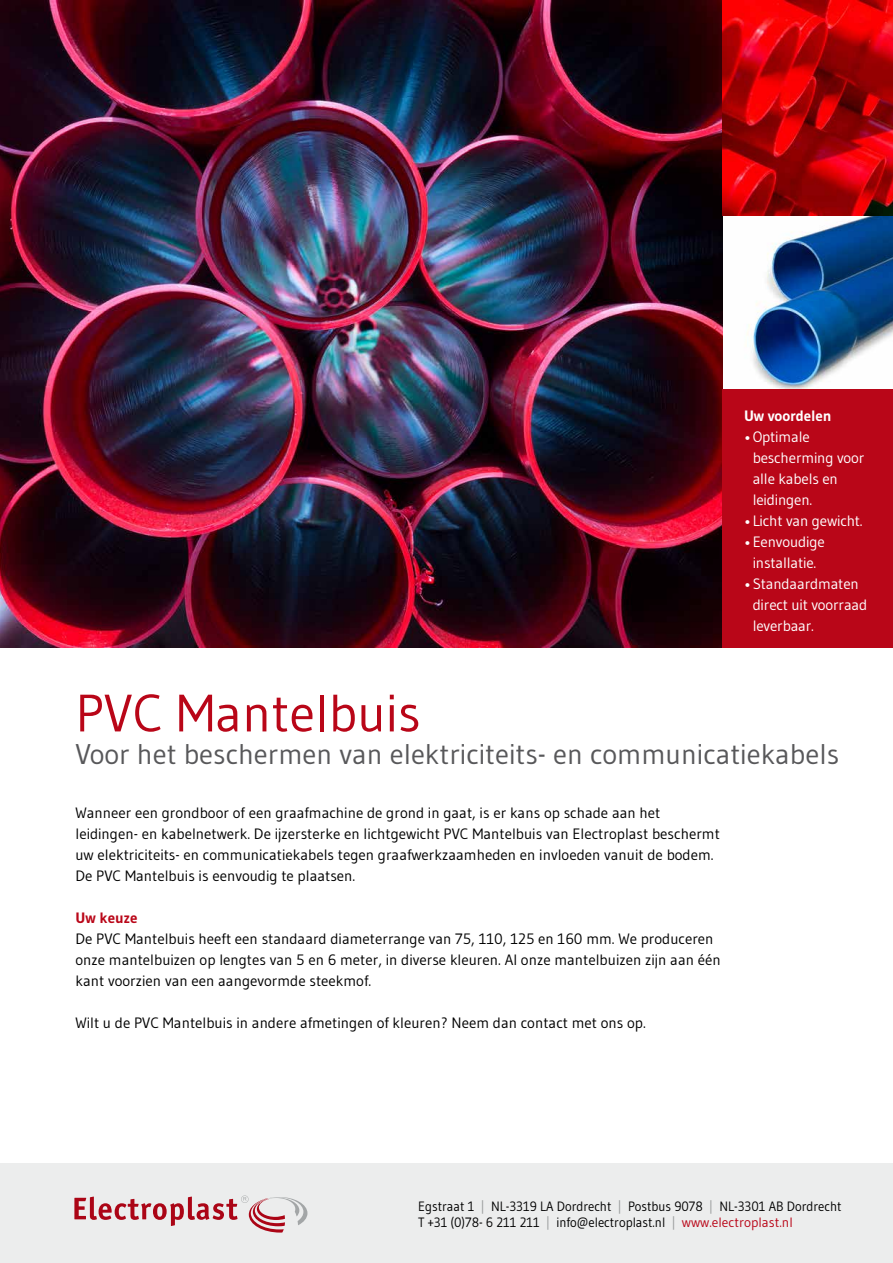
<style>
.page{position:relative;width:893px;height:1263px;background:#fff}
.page>*{position:absolute;margin:0;border:0;box-sizing:border-box;transform-origin:0 0}
.t1{font:52.5px "Gudea";color:#b90618}
.t2{font:28.5px "Gudea";color:#58585a}
.t3{font:15px/21px "Gudea";color:#000}
.t4{font:15px/21px "Gudea";letter-spacing:-.01em;color:#fff}
.t5{font:700 15px "Gudea";letter-spacing:-.01em;color:#fff}
.t6{font:700 15px "Gudea";color:#b90618}
.t7{font:13.5px/16.2px "Gudea";color:#000;scale:.95 1}
.s1{color:#9c9e9f}
.s2{color:#b90618}
</style>
<div class="page">
<img style="left:747px;top:216px;width:146px;height:173px">
<div style="left:0;top:1163px;width:893px;height:100px;background:#eceded"></div>
<img style="left:0;top:0;width:723px;height:648px">
<img style="left:723px;top:0;width:170px;height:216px">
<svg style="left:74px;top:1195px;width:233px;height:37px"></svg>
<div style="left:723px;top:389px;width:170px;height:259px;background:#b90618"></div>
<p class="t5" style="left:744px;top:406px;width:89px">Uw voordelen</p>
<p class="t4" style="left:753px;top:426px;width:113px;text-indent:-9px">•Optimale bescherming voor alle kabels en leidingen.</p>
<p class="t4" style="left:744px;top:510px;width:120px">•Licht van gewicht.</p>
<p class="t4" style="left:744px;top:531px;width:82px;text-align:center">•Eenvoudige installatie.</p>
<p class="t4" style="left:753px;top:573px;width:116px;text-indent:-9px">•Standaardmaten direct uit voorraad leverbaar.</p>
<h1 class="t1" style="left:75px;top:680px;width:347px">PVC Mantelbuis</h1>
<h2 class="t2" style="left:75px;top:737px;width:765px">Voor het beschermen van elektriciteits- en communicatiekabels</h2>
<p class="t3" style="left:75px;top:802px;width:646px">Wanneer een grondboor of een graafmachine de grond in gaat, is er kans op schade aan het leidingen- en kabelnetwerk. De ijzersterke en lichtgewicht PVC Mantelbuis van Electroplast beschermt uw elektriciteits- en communicatiekabels tegen graafwerkzaamheden en invloeden vanuit de bodem.<br>De PVC Mantelbuis is eenvoudig te plaatsen.</p>
<p class="t6" style="left:75px;top:908px;width:63px">Uw keuze</p>
<p class="t3" style="left:75px;top:928px;width:647px">De PVC Mantelbuis heeft een standaard diameterrange van 75, 110, 125 en 160 mm. We produceren onze mantelbuizen op lengtes van 5 en 6 meter, in diverse kleuren. Al onze mantelbuizen zijn aan één kant voorzien van een aangevormde steekmof.</p>
<p class="t3" style="left:75px;top:1012px;width:572px">Wilt u de PVC Mantelbuis in andere afmetingen of kleuren? Neem dan contact met ons op.</p>
<p class="t7" style="left:418px;top:1198px;width:447px">Egstraat 1 <span class="s1">|</span> NL-3319 LA Dordrecht <span class="s1">|</span> Postbus 9078 <span class="s1">|</span> NL-3301 AB Dordrecht<br>T +31 (0)78- 6 211 211 <span class="s1">|</span> info@electroplast.nl <span class="s1">|</span> <span class="s2">www.electroplast.nl</span></p>
</div>
